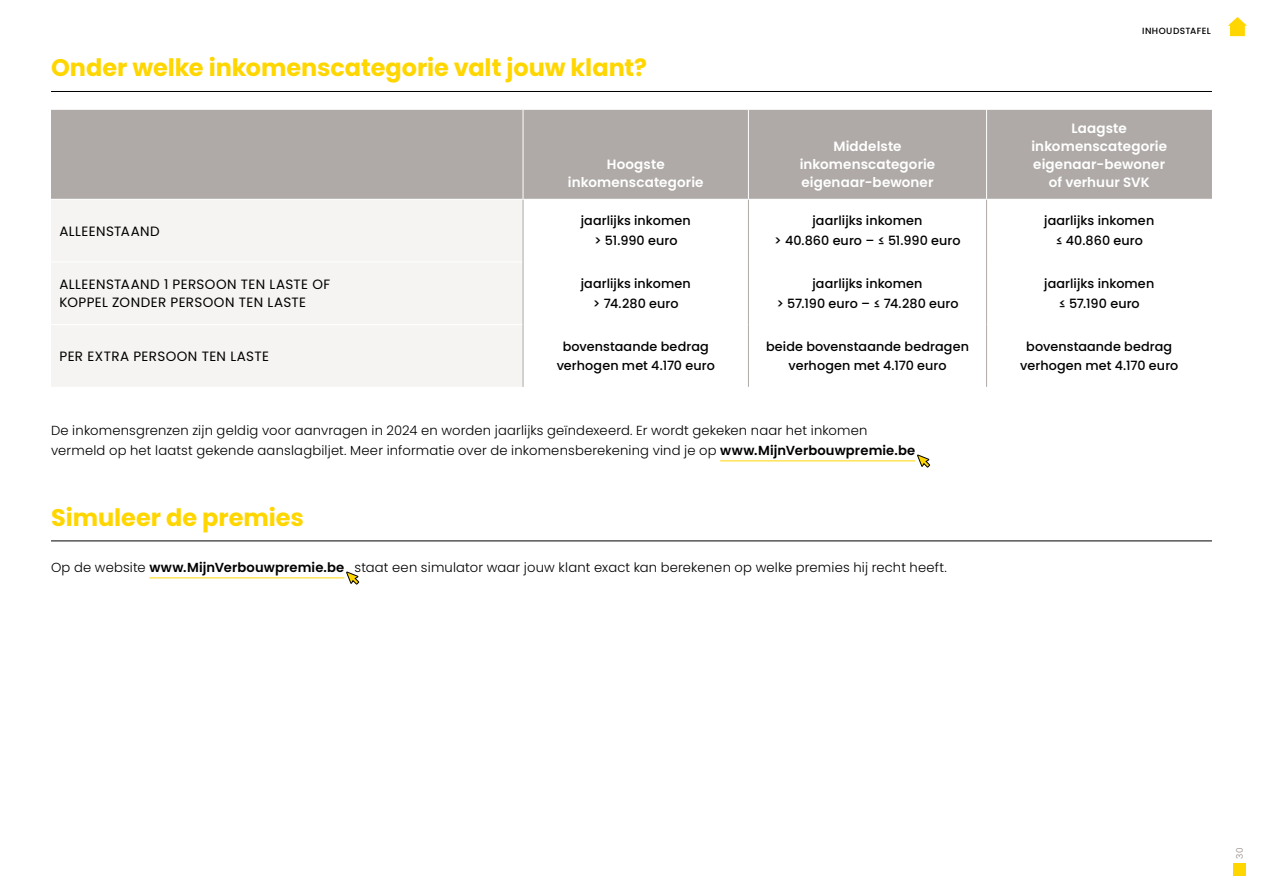
<style>
.page{position:relative;width:1263px;height:893px;background:#fff}
.page>*{position:absolute;margin:0;border:0;box-sizing:border-box;transform-origin:0 0}
.t1{font:700 24px "Poppins";letter-spacing:-.005em;color:#ffd600}
.t2{font:600 13.5px/18px "Poppins";letter-spacing:.01em;color:#fff;text-align:center}
.t3{font:13.5px/18px "Poppins";letter-spacing:.025em;color:#000}
.t4{font:300 13.2px/19.5px "Poppins";letter-spacing:.015em;color:#000}
.t5{font:500 12.75px/19.5px "Poppins";letter-spacing:.01em;color:#000;text-align:center}
.t6{font:500 9px "Poppins";letter-spacing:.045em;color:#000}
.t7{font:300 9px "Poppins";color:#918681}
.s1{font-weight:600}
</style>
<div class="page">
<div style="left:1233px;top:863px;width:13px;height:13px;background:#ffd600"></div>
<svg style="left:1228px;top:17px;width:19px;height:19px"></svg>
<hr style="left:51px;top:91px;width:1161px;height:1px;background:#000">
<hr style="left:720px;top:461px;width:195px;height:1px;background:#ffd600">
<hr style="left:51px;top:540px;width:1161px;height:1px;background:#000">
<hr style="left:149px;top:578px;width:195px;height:1px;background:#ffd600">
<div style="left:51px;top:110px;width:1161px;height:89px;background:#afaaa7"></div>
<div style="left:51px;top:200px;width:472px;height:187px;background:#f5f4f2"></div>
<hr style="left:523px;top:110px;width:1px;height:89px;background:#fff">
<hr style="left:748px;top:110px;width:1px;height:89px;background:#fff">
<hr style="left:986px;top:110px;width:1px;height:89px;background:#fff">
<hr style="left:51px;top:262px;width:472px;height:1px;background:#fff">
<hr style="left:51px;top:324px;width:472px;height:1px;background:#fff">
<hr style="left:523px;top:200px;width:1px;height:62px;background:#afaaa7">
<hr style="left:748px;top:200px;width:1px;height:62px;background:#afaaa7">
<hr style="left:986px;top:200px;width:1px;height:62px;background:#afaaa7">
<hr style="left:523px;top:262px;width:1px;height:63px;background:#afaaa7">
<hr style="left:748px;top:262px;width:1px;height:63px;background:#afaaa7">
<hr style="left:986px;top:262px;width:1px;height:63px;background:#afaaa7">
<hr style="left:523px;top:325px;width:1px;height:62px;background:#afaaa7">
<hr style="left:748px;top:325px;width:1px;height:62px;background:#afaaa7">
<hr style="left:986px;top:325px;width:1px;height:62px;background:#afaaa7">
<svg style="left:917px;top:454px;width:13px;height:14px"></svg>
<svg style="left:346px;top:571px;width:13px;height:14px"></svg>
<h1 class="t1" style="left:51px;top:54px;width:598px">Onder welke inkomenscategorie valt jouw klant?</h1>
<p class="t2" style="left:568px;top:155px;width:137px">Hoogste inkomenscategorie</p>
<p class="t2" style="left:800px;top:137px;width:137px">Middelste inkomenscategorie eigenaar-bewoner</p>
<p class="t6" style="left:1142px;top:26px;width:70px">INHOUDSTAFEL</p>
<p class="t2" style="left:1031px;top:119px;width:137px">Laagste inkomenscategorie eigenaar-bewoner of verhuur SVK</p>
<p class="t3" style="left:60px;top:222px;width:102px">ALLEENSTAAND</p>
<p class="t5" style="left:581px;top:211px;width:112px">jaarlijks inkomen &gt; 51.990 euro</p>
<p class="t5" style="left:774px;top:211px;width:188px">jaarlijks inkomen<br>&gt; 40.860 euro – ≤ 51.990 euro</p>
<p class="t5" style="left:1044px;top:211px;width:112px">jaarlijks inkomen ≤ 40.860 euro</p>
<p class="t3" style="left:60px;top:276px;width:272px">ALLEENSTAAND 1 PERSOON TEN LASTE OF<br>KOPPEL ZONDER PERSOON TEN LASTE</p>
<p class="t5" style="left:581px;top:274px;width:112px">jaarlijks inkomen &gt; 74.280 euro</p>
<p class="t5" style="left:776px;top:274px;width:184px">jaarlijks inkomen<br>&gt; 57.190 euro – ≤ 74.280 euro</p>
<p class="t5" style="left:1044px;top:274px;width:112px">jaarlijks inkomen ≤ 57.190 euro</p>
<p class="t3" style="left:60px;top:347px;width:211px">PER EXTRA PERSOON TEN LASTE</p>
<p class="t5" style="left:557px;top:337px;width:160px">bovenstaande bedrag verhogen met 4.170 euro</p>
<p class="t5" style="left:766px;top:337px;width:204px">beide bovenstaande bedragen verhogen met 4.170 euro</p>
<p class="t5" style="left:1020px;top:337px;width:160px">bovenstaande bedrag verhogen met 4.170 euro</p>
<p class="t4" style="left:51px;top:421px;width:866px">De inkomensgrenzen zijn geldig voor aanvragen in 2024 en worden jaarlijks geïndexeerd. Er wordt gekeken naar het inkomen vermeld op het laatst gekende aanslagbiljet. Meer informatie over de inkomensberekening vind je op <span class="s1">www.MijnVerbouwpremie.be</span></p>
<h1 class="t1" style="left:51px;top:503px;width:254px">Simuleer de premies</h1>
<p class="t4" style="left:51px;top:558px;width:897px">Op de website <span class="s1">www.MijnVerbouwpremie.be</span> staat een simulator waar jouw klant exact kan berekenen op welke premies hij recht heeft.</p>
<p class="t7" style="left:1234px;top:859px;width:13px;rotate:-90deg">30</p>
</div>
